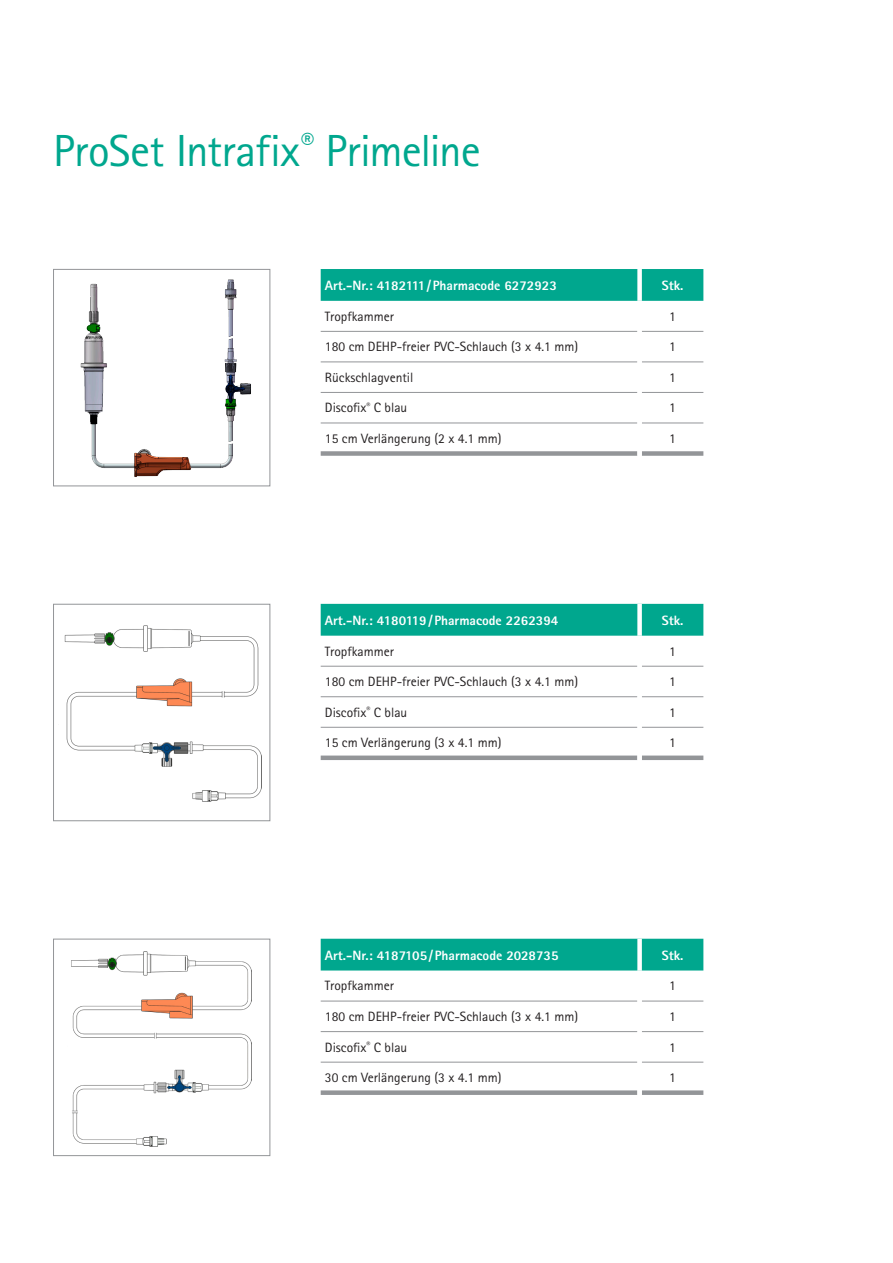
<style>
.page{position:relative;width:893px;height:1263px;background:#fff}
.page>*{position:absolute;margin:0;border:0;box-sizing:border-box;transform-origin:0 0}
.t1{font:45px "Rotis Sans Serif Pro";letter-spacing:-.02em;color:#00a78e}
.t2{font:13.5px "Rotis Sans Serif Pro";color:#231f20}
.t3{font:800 13.5px "Rotis Sans Serif Pro";color:#fff}
</style>
<div class="page">
<div style="left:321px;top:269px;width:382px;height:32px;background:#00a78e"></div>
<hr style="left:321px;top:331px;width:316px;height:1px;background:#939598">
<hr style="left:642px;top:331px;width:61px;height:1px;background:#939598">
<hr style="left:321px;top:361px;width:316px;height:1px;background:#939598">
<hr style="left:642px;top:361px;width:61px;height:1px;background:#939598">
<hr style="left:321px;top:392px;width:316px;height:1px;background:#939598">
<hr style="left:642px;top:392px;width:61px;height:1px;background:#939598">
<hr style="left:321px;top:423px;width:316px;height:1px;background:#939598">
<hr style="left:642px;top:423px;width:61px;height:1px;background:#939598">
<div style="left:321px;top:451px;width:316px;height:5px;background:#939598"></div>
<div style="left:642px;top:451px;width:61px;height:5px;background:#939598"></div>
<div style="left:637px;top:269px;width:5px;height:32px;background:#fff"></div>
<img style="left:80px;top:279px;width:171px;height:198px">
<div style="left:53px;top:269px;width:217px;height:217px;border:1px solid #939598"></div>
<div style="left:321px;top:604px;width:382px;height:32px;background:#00a78e"></div>
<hr style="left:321px;top:666px;width:316px;height:1px;background:#939598">
<hr style="left:642px;top:666px;width:61px;height:1px;background:#939598">
<hr style="left:321px;top:696px;width:316px;height:1px;background:#939598">
<hr style="left:642px;top:696px;width:61px;height:1px;background:#939598">
<hr style="left:321px;top:727px;width:316px;height:1px;background:#939598">
<hr style="left:642px;top:727px;width:61px;height:1px;background:#939598">
<div style="left:321px;top:755px;width:316px;height:5px;background:#939598"></div>
<div style="left:642px;top:755px;width:61px;height:5px;background:#939598"></div>
<div style="left:637px;top:604px;width:5px;height:32px;background:#fff"></div>
<img style="left:64px;top:625px;width:197px;height:176px">
<div style="left:53px;top:604px;width:217px;height:217px;border:1px solid #939598"></div>
<div style="left:321px;top:939px;width:382px;height:31px;background:#00a78e"></div>
<hr style="left:321px;top:1001px;width:316px;height:1px;background:#939598">
<hr style="left:642px;top:1001px;width:61px;height:1px;background:#939598">
<hr style="left:321px;top:1031px;width:316px;height:1px;background:#939598">
<hr style="left:642px;top:1031px;width:61px;height:1px;background:#939598">
<hr style="left:321px;top:1062px;width:316px;height:1px;background:#939598">
<hr style="left:642px;top:1062px;width:61px;height:1px;background:#939598">
<div style="left:321px;top:1090px;width:316px;height:5px;background:#939598"></div>
<div style="left:642px;top:1090px;width:61px;height:5px;background:#939598"></div>
<div style="left:637px;top:939px;width:5px;height:31px;background:#fff"></div>
<img style="left:71px;top:951px;width:180px;height:196px">
<div style="left:53px;top:939px;width:217px;height:217px;border:1px solid #939598"></div>
<h1 class="t1" style="left:53px;top:124px;width:429px">ProSet Intrafix<sup>®</sup> Primeline</h1>
<p class="t3" style="left:325px;top:277px;width:233px">Art.-Nr.: 4182111/ Pharmacode 6272923</p>
<p class="t3" style="left:662px;top:277px;width:23px">Stk.</p>
<p class="t2" style="left:325px;top:308px;width:70px">Tropfkammer</p>
<p class="t2" style="left:669px;top:308px;width:8px">1</p>
<p class="t2" style="left:325px;top:339px;width:255px">180 cm DEHP-freier PVC-Schlauch (3 x 4.1 mm)</p>
<p class="t2" style="left:669px;top:339px;width:8px">1</p>
<p class="t2" style="left:325px;top:369px;width:90px">Rückschlagventil</p>
<p class="t2" style="left:669px;top:369px;width:8px">1</p>
<p class="t2" style="left:325px;top:400px;width:84px">Discofix<sup>®</sup> C blau</p>
<p class="t2" style="left:669px;top:400px;width:8px">1</p>
<p class="t2" style="left:325px;top:430px;width:178px">15 cm Verlängerung (2 x 4.1 mm)</p>
<p class="t2" style="left:669px;top:430px;width:8px">1</p>
<p class="t3" style="left:325px;top:612px;width:235px">Art.-Nr.: 4180119/ Pharmacode 2262394</p>
<p class="t3" style="left:662px;top:612px;width:23px">Stk.</p>
<p class="t2" style="left:325px;top:643px;width:70px">Tropfkammer</p>
<p class="t2" style="left:669px;top:643px;width:8px">1</p>
<p class="t2" style="left:325px;top:674px;width:255px">180 cm DEHP-freier PVC-Schlauch (3 x 4.1 mm)</p>
<p class="t2" style="left:669px;top:674px;width:8px">1</p>
<p class="t2" style="left:325px;top:704px;width:84px">Discofix<sup>®</sup> C blau</p>
<p class="t2" style="left:669px;top:704px;width:8px">1</p>
<p class="t2" style="left:325px;top:735px;width:178px">15 cm Verlängerung (3 x 4.1 mm)</p>
<p class="t2" style="left:669px;top:735px;width:8px">1</p>
<p class="t3" style="left:325px;top:947px;width:235px">Art.-Nr.: 4187105/ Pharmacode 2028735</p>
<p class="t3" style="left:662px;top:947px;width:23px">Stk.</p>
<p class="t2" style="left:325px;top:978px;width:70px">Tropfkammer</p>
<p class="t2" style="left:669px;top:978px;width:8px">1</p>
<p class="t2" style="left:325px;top:1008px;width:255px">180 cm DEHP-freier PVC-Schlauch (3 x 4.1 mm)</p>
<p class="t2" style="left:669px;top:1008px;width:8px">1</p>
<p class="t2" style="left:325px;top:1039px;width:84px">Discofix<sup>®</sup> C blau</p>
<p class="t2" style="left:669px;top:1039px;width:8px">1</p>
<p class="t2" style="left:325px;top:1069px;width:178px">30 cm Verlängerung (3 x 4.1 mm)</p>
<p class="t2" style="left:669px;top:1069px;width:8px">1</p>
</div>
